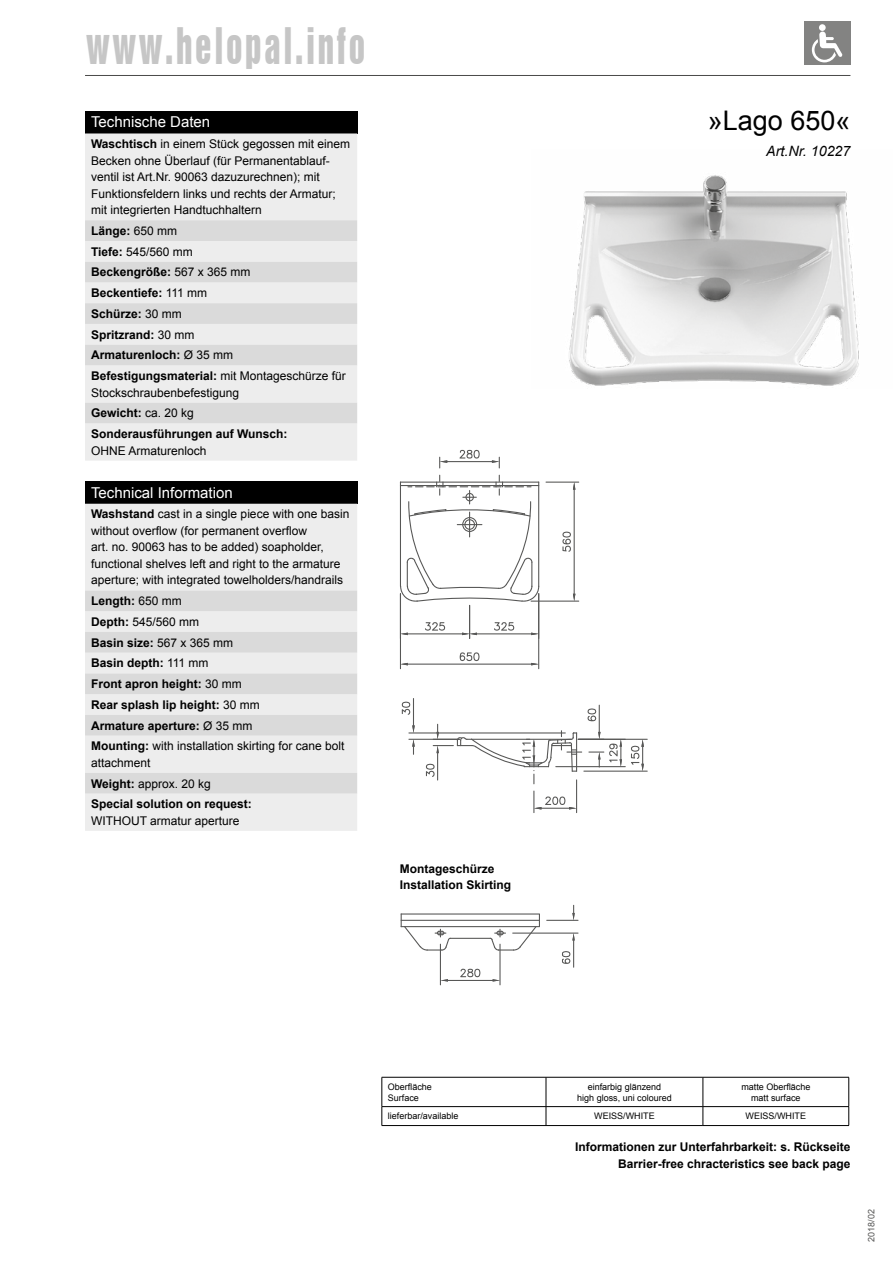
<style>
.page{position:relative;width:893px;height:1263px;background:#fff}
.page>*{position:absolute;margin:0;border:0;box-sizing:border-box;transform-origin:0 0}
.t1{font:45.3px "Helvetica Inserat Roman";letter-spacing:.08em;color:#c6c6c6;scale:.73 1}
.t2{font:27px "Arial";color:#000}
.t3{font:15px "Arial";color:#fff}
.t4{font:italic 14.25px "Arial";color:#000}
.t5{font:700 12px/20.7px "Arial";color:#000}
.t6{font:12px/16.5px "Arial";color:#000}
.t7{font:9px/10.8px "Arial";color:#000;text-align:center}
.t8{font:9px "Arial";color:#575756}
.s1{font-weight:700}
.s2{font-weight:400}
</style>
<div class="page">
<div style="left:85px;top:111px;width:272px;height:22px;background:#000"></div>
<div style="left:85px;top:133px;width:272px;height:328px;background:#ededed"></div>
<svg style="left:85px;top:220px;width:272px;height:203px;background:#e3e3e3"></svg>
<div style="left:85px;top:481px;width:272px;height:23px;background:#000"></div>
<div style="left:85px;top:504px;width:272px;height:327px;background:#ededed"></div>
<svg style="left:85px;top:590px;width:272px;height:204px;background:#e3e3e3"></svg>
<img style="left:569px;top:175px;width:290px;height:211px">
<hr style="left:382px;top:1077px;width:164px;height:1px;background:#000">
<hr style="left:546px;top:1077px;width:157px;height:1px;background:#000">
<hr style="left:703px;top:1077px;width:146px;height:1px;background:#000">
<hr style="left:382px;top:1106px;width:164px;height:1px;background:#000">
<svg style="left:382px;top:1077px;width:1px;height:48px"></svg>
<hr style="left:546px;top:1106px;width:157px;height:1px;background:#000">
<svg style="left:546px;top:1077px;width:1px;height:48px"></svg>
<hr style="left:703px;top:1106px;width:146px;height:1px;background:#000">
<svg style="left:703px;top:1077px;width:1px;height:48px"></svg>
<svg style="left:848px;top:1077px;width:1px;height:48px"></svg>
<hr style="left:382px;top:1125px;width:164px;height:1px;background:#000">
<hr style="left:546px;top:1125px;width:157px;height:1px;background:#000">
<hr style="left:703px;top:1125px;width:146px;height:1px;background:#000">
<svg style="left:400px;top:475px;width:139px;height:127px"></svg>
<hr style="left:546px;top:482px;width:33px;height:1px;background:#575756">
<hr style="left:531px;top:601px;width:48px;height:1px;background:#575756">
<hr style="left:574px;top:489px;width:1px;height:105px;background:#575756">
<svg style="left:573px;top:482px;width:2px;height:8px"></svg>
<svg style="left:573px;top:594px;width:2px;height:7px"></svg>
<svg style="left:562px;top:532px;width:9px;height:20px"></svg>
<hr style="left:407px;top:633px;width:56px;height:1px;background:#575756">
<svg style="left:401px;top:633px;width:7px;height:2px"></svg>
<svg style="left:425px;top:622px;width:20px;height:9px"></svg>
<hr style="left:469px;top:605px;width:1px;height:34px;background:#575756">
<hr style="left:476px;top:633px;width:56px;height:1px;background:#575756">
<svg style="left:462px;top:633px;width:15px;height:2px"></svg>
<svg style="left:531px;top:633px;width:7px;height:2px"></svg>
<svg style="left:494px;top:622px;width:20px;height:9px"></svg>
<hr style="left:400px;top:593px;width:1px;height:76px;background:#575756">
<hr style="left:538px;top:593px;width:1px;height:76px;background:#575756">
<hr style="left:407px;top:664px;width:125px;height:1px;background:#575756">
<svg style="left:401px;top:663px;width:7px;height:2px"></svg>
<svg style="left:531px;top:663px;width:8px;height:2px"></svg>
<svg style="left:460px;top:652px;width:19px;height:9px"></svg>
<hr style="left:447px;top:461px;width:45px;height:1px;background:#575756">
<svg style="left:439px;top:457px;width:8px;height:11px"></svg>
<svg style="left:492px;top:457px;width:8px;height:11px"></svg>
<svg style="left:459px;top:450px;width:21px;height:8px"></svg>
<hr style="left:440px;top:944px;width:1px;height:41px;background:#575756">
<hr style="left:499px;top:944px;width:2px;height:41px;background:#575756">
<hr style="left:447px;top:980px;width:46px;height:1px;background:#575756">
<svg style="left:493px;top:979px;width:7px;height:2px"></svg>
<svg style="left:460px;top:969px;width:20px;height:8px"></svg>
<svg style="left:401px;top:913px;width:139px;height:37px"></svg>
<hr style="left:546px;top:920px;width:32px;height:1px;background:#575756">
<hr style="left:512px;top:932px;width:66px;height:2px;background:#575756">
<svg style="left:572px;top:905px;width:3px;height:15px"></svg>
<svg style="left:562px;top:933px;width:13px;height:35px"></svg>
<hr style="left:408px;top:739px;width:52px;height:1px;background:#575756">
<hr style="left:408px;top:732px;width:158px;height:1px;background:#575756">
<svg style="left:412px;top:739px;width:3px;height:16px"></svg>
<svg style="left:402px;top:698px;width:13px;height:35px"></svg>
<hr style="left:576px;top:779px;width:1px;height:34px;background:#575756">
<svg style="left:533px;top:790px;width:44px;height:23px"></svg>
<hr style="left:555px;top:766px;width:71px;height:1px;background:#575756">
<svg style="left:426px;top:705px;width:196px;height:79px"></svg>
<hr style="left:578px;top:739px;width:70px;height:1px;background:#575756">
<hr style="left:583px;top:771px;width:65px;height:1px;background:#575756">
<svg style="left:631px;top:739px;width:13px;height:32px"></svg>
<hr style="left:85px;top:75px;width:765px;height:1px;background:#4a4a49">
<div style="left:804px;top:21px;width:46px;height:44px;background:#838382"></div>
<div style="left:819px;top:24px;width:7px;height:7px;background:#fff;border-radius:50%"></div>
<svg style="left:812px;top:31px;width:30px;height:31px"></svg>
<h1 class="t1" style="left:86px;top:19px;width:384px">www.helopal.info</h1>
<p class="t3" style="left:91px;top:112px;width:121px">Technische Daten</p>
<p class="t6" style="left:91px;top:136px;width:260px"><span class="s1">Waschtisch</span> in einem Stück gegossen mit einem Becken ohne Überlauf (für Permanentablauf&shy;ventil ist Art.Nr. 90063 dazuzurechnen); mit Funktionsfeldern links und rechts der Armatur; mit integrierten Handtuchhaltern</p>
<p class="t5" style="left:91px;top:221px;width:256px">Länge: <span class="s2">650 mm<br></span>Tiefe: <span class="s2">545/560 mm<br></span>Beckengröße: <span class="s2">567 x 365 mm<br></span>Beckentiefe: <span class="s2">111 mm<br></span>Schürze: <span class="s2">30 mm<br></span>Spritzrand: <span class="s2">30 mm<br></span>Armaturenloch: <span class="s2">Ø 35 mm<br></span>Befestigungsmaterial: <span class="s2">mit Montageschürze für</span></p>
<p class="t5" style="left:91px;top:382px;width:198px"><span class="s2">Stockschraubenbefestigung<br></span>Gewicht: <span class="s2">ca. 20 kg<br></span>Sonderausführungen auf Wunsch:</p>
<p class="t6" style="left:91px;top:442px;width:117px">OHNE Armaturenloch</p>
<p class="t3" style="left:91px;top:483px;width:143px">Technical Information</p>
<p class="t6" style="left:91px;top:506px;width:260px"><span class="s1">Washstand</span> cast in a single piece with one basin without overflow (for permanent overflow<br>art. no. 90063 has to be added) soapholder, functional shelves left and right to the armature aperture; with integrated towelholders/handrails</p>
<p class="t5" style="left:91px;top:591px;width:255px">Length: <span class="s2">650 mm<br></span>Depth: <span class="s2">545/560 mm<br></span>Basin size: <span class="s2">567 x 365 mm<br></span>Basin depth: <span class="s2">111 mm<br></span>Front apron height: <span class="s2">30 mm<br></span>Rear splash lip height: <span class="s2">30 mm<br></span>Armature aperture: <span class="s2">Ø 35 mm<br></span>Mounting: <span class="s2">with installation skirting for cane bolt</span></p>
<p class="t5" style="left:91px;top:753px;width:162px"><span class="s2">attachment<br></span>Weight: <span class="s2">approx. 20 kg<br></span>Special solution on request:</p>
<p class="t6" style="left:91px;top:812px;width:150px">WITHOUT armatur aperture</p>
<p class="t5" style="left:400px;top:861px;width:113px;line-height:16.5px">Montageschürze<br>Installation Skirting</p>
<h2 class="t2" style="left:708px;top:103px;width:144px">»Lago 650«</h2>
<p class="t4" style="left:766px;top:141px;width:86px">Art.Nr. 10227</p>
<p class="t7" style="left:388px;top:1081px;width:46px;text-align:left">Oberfläche<br>Surface</p>
<p class="t7" style="left:577px;top:1081px;width:96px">einfarbig glänzend<br>high gloss, uni coloured</p>
<p class="t7" style="left:741px;top:1081px;width:71px">matte Oberfläche matt surface</p>
<p class="t7" style="left:388px;top:1111px;width:72px">lieferbar/available</p>
<p class="t7" style="left:594px;top:1111px;width:62px">WEISS/WHITE</p>
<p class="t7" style="left:746px;top:1111px;width:62px">WEISS/WHITE</p>
<p class="t5" style="left:575px;top:1139px;width:277px;line-height:16.5px;text-align:right">Informationen zur Unterfahrbarkeit: s. Rückseite<br>Barrier-free chracteristics see back page</p>
<p class="t8" style="left:865px;top:1242px;width:34px;rotate:-90deg">2018/02</p>
</div>
